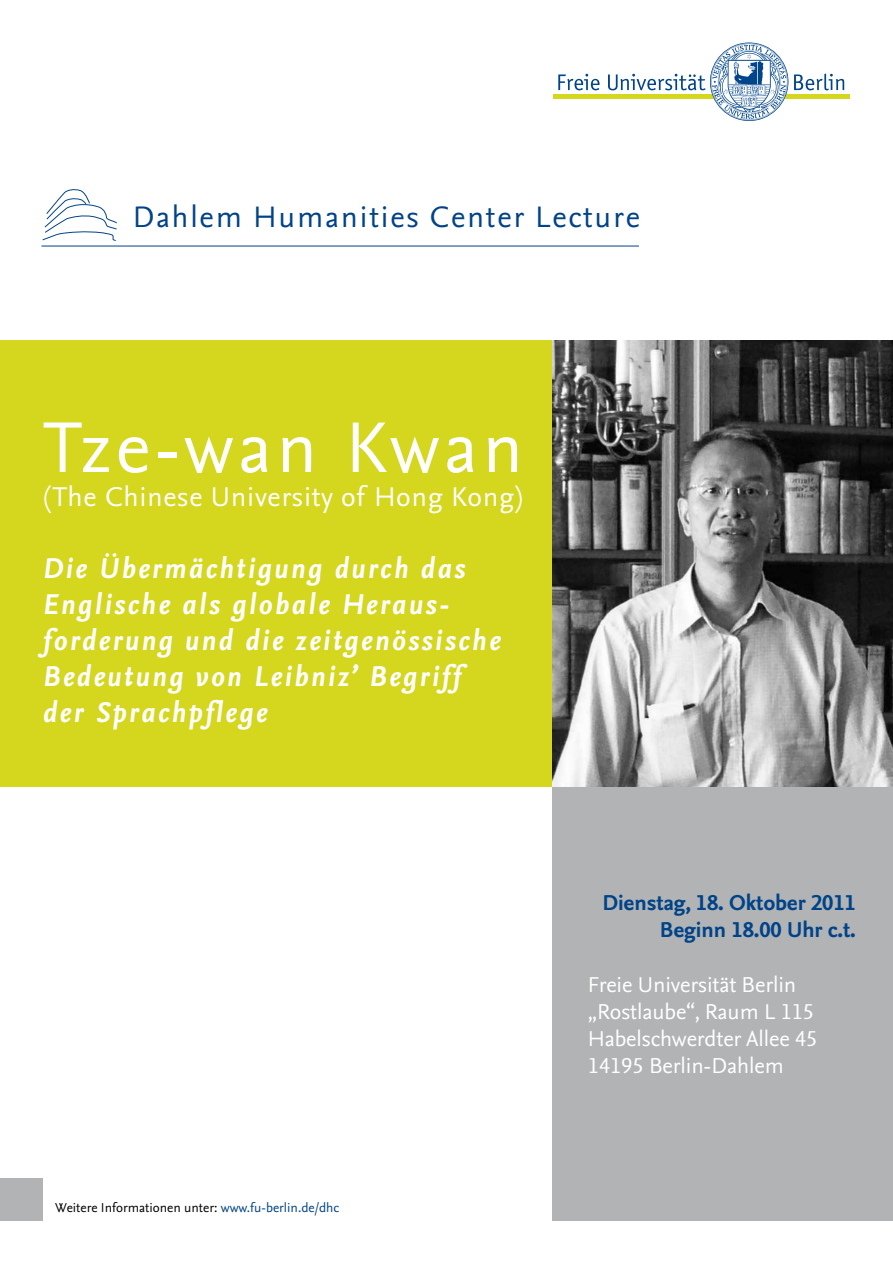
<style>
.page{position:relative;width:893px;height:1263px;background:#fff}
.page>*{position:absolute;margin:0;border:0;box-sizing:border-box;transform-origin:0 0}
.t1{font:75px "Nexus Sans OT";letter-spacing:.06em;color:#fff}
.t2{font:30.97px "Nexus Sans OT";letter-spacing:.06em;color:#004388}
.t3{font:italic 700 30px/36px "Nexus Sans OT";letter-spacing:.08em;color:#fff}
.t4{font:28.35px "Nexus Sans OT";letter-spacing:.025em;color:#fff}
.t5{font:22.5px/27px "Nexus Sans OT";letter-spacing:-.005em;color:#fff}
.t6{font:700 22.5px/27px "Nexus Sans OT";letter-spacing:-.005em;color:#004388;text-align:right}
.t7{font:13.5px "Nexus Sans OT";color:#000}
.s1{color:#004388}
</style>
<div class="page">
<div style="left:553px;top:787px;width:340px;height:433px;background:#b1b3b4"></div>
<div style="left:0;top:340px;width:553px;height:447px;background:#d4d71e"></div>
<svg style="left:558px;top:74px;width:41px;height:16px"></svg>
<svg style="left:794px;top:74px;width:50px;height:16px"></svg>
<hr style="left:553px;top:95px;width:296px;height:4px;background:#d4d71e">
<svg style="left:608px;top:43px;width:180px;height:78px"></svg>
<img style="left:553px;top:340px;width:340px;height:447px">
<div style="left:0;top:1178px;width:43px;height:42px;background:#b1b3b4"></div>
<svg style="left:42px;top:189px;width:75px;height:52px"></svg>
<hr style="left:42px;top:246px;width:597px;height:1px;background:#004388">
<p class="t2" style="left:133px;top:197px;width:509px">Dahlem Humanities Center Lecture</p>
<h1 class="t1" style="left:43px;top:399px;width:482px">Tze-wan Kwan</h1>
<p class="t4" style="left:44px;top:479px;width:479px">(The Chinese University of Hong Kong)</p>
<p class="t3" style="left:42px;top:550px;width:459px">Die Übermächtigung durch das<br>Englische als globale Heraus&shy;forderung und die zeitgenössische<br>Bedeutung von Leibniz’ Begriff der Sprachpflege</p>
<p class="t7" style="left:55px;top:1198px;width:285px">Weitere Informationen unter: <span class="s1">www.fu-berlin.de/dhc</span></p>
<p class="t6" style="left:602px;top:888px;width:255px">Dienstag, 18. Oktober 2011<br>Beginn 18.00 Uhr c.t.</p>
<p class="t5" style="left:588px;top:971px;width:231px">Freie Universität Berlin „Rostlaube“, Raum L 115<br>Habelschwerdter Allee 45<br>14195 Berlin-Dahlem</p>
</div>
